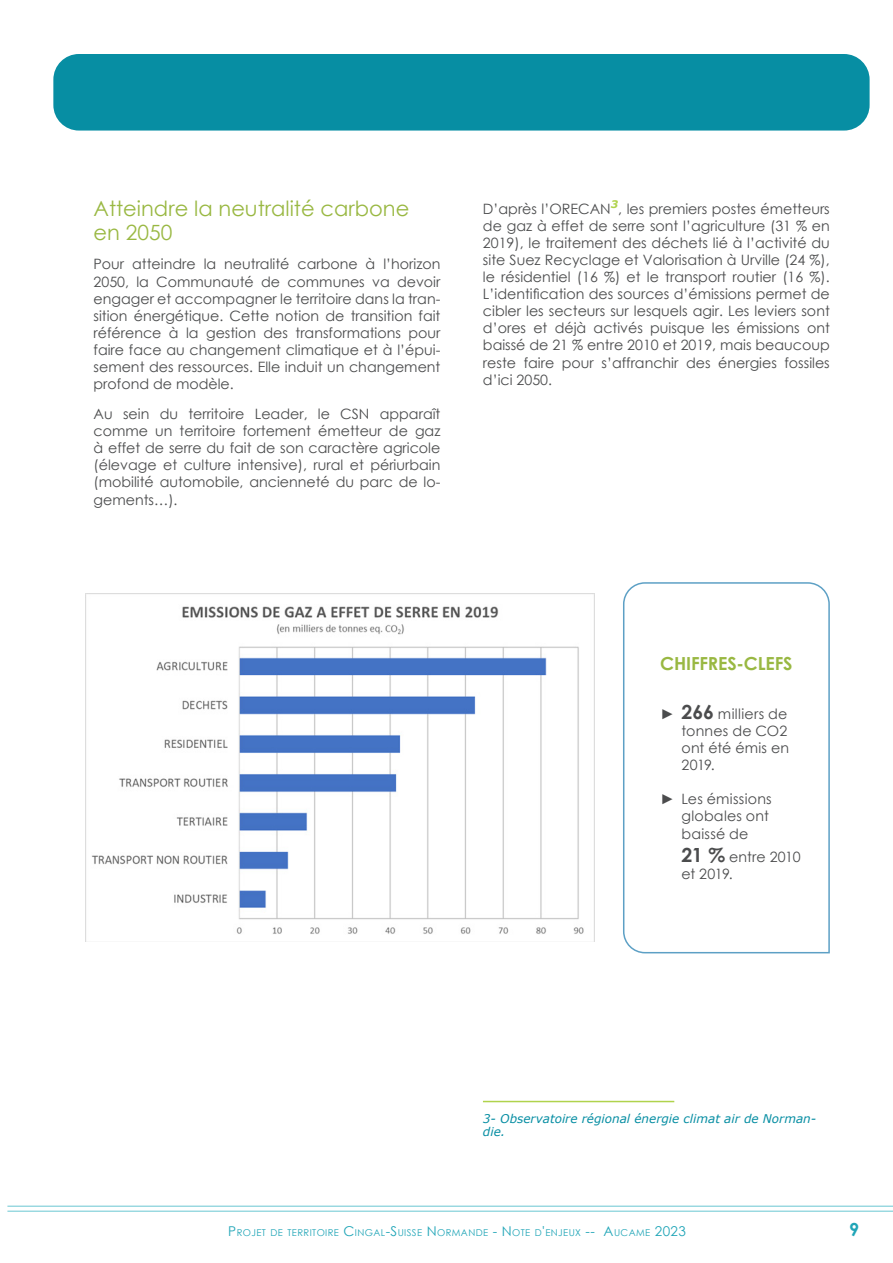
<style>
.page{position:relative;width:893px;height:1263px;background:#fff}
.page>*{position:absolute;margin:0;border:0;box-sizing:border-box;transform-origin:0 0}
.t1{font:21px/24px "Century Gothic";color:#99b842}
.t2{font:700 18px "Century Gothic";letter-spacing:-.01em;color:#99b842}
.t3{font:700 18px "Century Gothic";color:#20a5b7}
.t4{font:14.25px/17.1px "Century Gothic";color:#4b4c4d;text-align:justify}
.t5{font:italic 12px/13.5px "Verdana";color:#078ea3}
.t6{font:9.45px "Century Gothic";letter-spacing:.045em;color:#20a5b7}
.s1{font-weight:700;font-size:19.5px}
.s2{font-size:13.5px}
</style>
<div class="page">
<div style="left:53px;top:54px;width:817px;height:77px;background:#078ea3;border-radius:26px"></div>
<hr style="left:7px;top:1206px;width:886px;height:1px;background:#6ac7d2">
<hr style="left:7px;top:1211px;width:886px;height:1px;background:#6ac7d2">
<hr style="left:483px;top:1101px;width:191px;height:1px;background:#b0d34c">
<img style="left:85px;top:594px;width:509px;height:348px">
<svg style="left:623px;top:582px;width:207px;height:372px"></svg>
<h1 class="t1" style="left:94px;top:196px;width:317px">Atteindre la neutralité carbone en 2050</h1>
<p class="t4" style="left:94px;top:256px;width:348px">Pour atteindre la neutralité carbone à l’horizon 2050, la Communauté de communes va devoir engager et accompagner le territoire dans la tran&shy;sition énergétique. Cette notion de transition fait référence à la gestion des transformations pour faire face au changement climatique et à l’épui&shy;sement des ressources. Elle induit un changement profond de modèle.</p>
<p class="t4" style="left:94px;top:405px;width:348px">Au sein du territoire Leader, le CSN apparaît comme un territoire fortement émetteur de gaz à effet de serre du fait de son caractère agricole (élevage et culture intensive), rural et périurbain (mobilité automobile, ancienneté du parc de lo&shy;gements…).</p>
<p class="t4" style="left:483px;top:200px;width:348px">D’après l’ORECAN<sup>3</sup>, les premiers postes émetteurs de gaz à effet de serre sont l’agriculture (31 % en 2019), le traitement des déchets lié à l’activité du site Suez Recyclage et Valorisation à Urville (24 %), le résidentiel (16 %) et le transport routier (16 %).<br>L’identification des sources d’émissions permet de cibler les secteurs sur lesquels agir. Les leviers sont d’ores et déjà activés puisque les émissions ont baissé de 21 % entre 2010 et 2019, mais beaucoup reste faire pour s’affranchir des énergies fossiles d’ici 2050.</p>
<p class="t2" style="left:660px;top:650px;width:134px">CHIFFRES-CLEFS</p>
<p class="t4" style="left:681px;top:705px;width:109px;text-align:left;text-indent:-21px">► <span class="s1">266</span> milliers de tonnes de CO2 ont été émis en<br>2019.</p>
<p class="t4" style="left:681px;top:790px;width:92px;text-align:left;text-indent:-21px">► Les émissions globales ont baissé de</p>
<p class="t4" style="left:681px;top:848px;width:121px"><span class="s1">21 %</span> entre 2010 et 2019.</p>
<p class="t5" style="left:483px;top:1111px;width:335px">3- Observatoire régional énergie climat air de Norman&shy;die.</p>
<p class="t6" style="left:228px;top:1226px;width:459px"><span class="s2">P</span>ROJET DE TERRITOIRE <span class="s2">C</span>INGAL<span class="s2">-S</span>UISSE <span class="s2">N</span> ORMANDE <span class="s2">- N</span> OTE D<span class="s2">'</span>ENJEUX <span class="s2">-- A</span>UCAME <span class="s2">2023</span></p>
<p class="t3" style="left:849px;top:1216px;width:12px">9</p>
</div>
